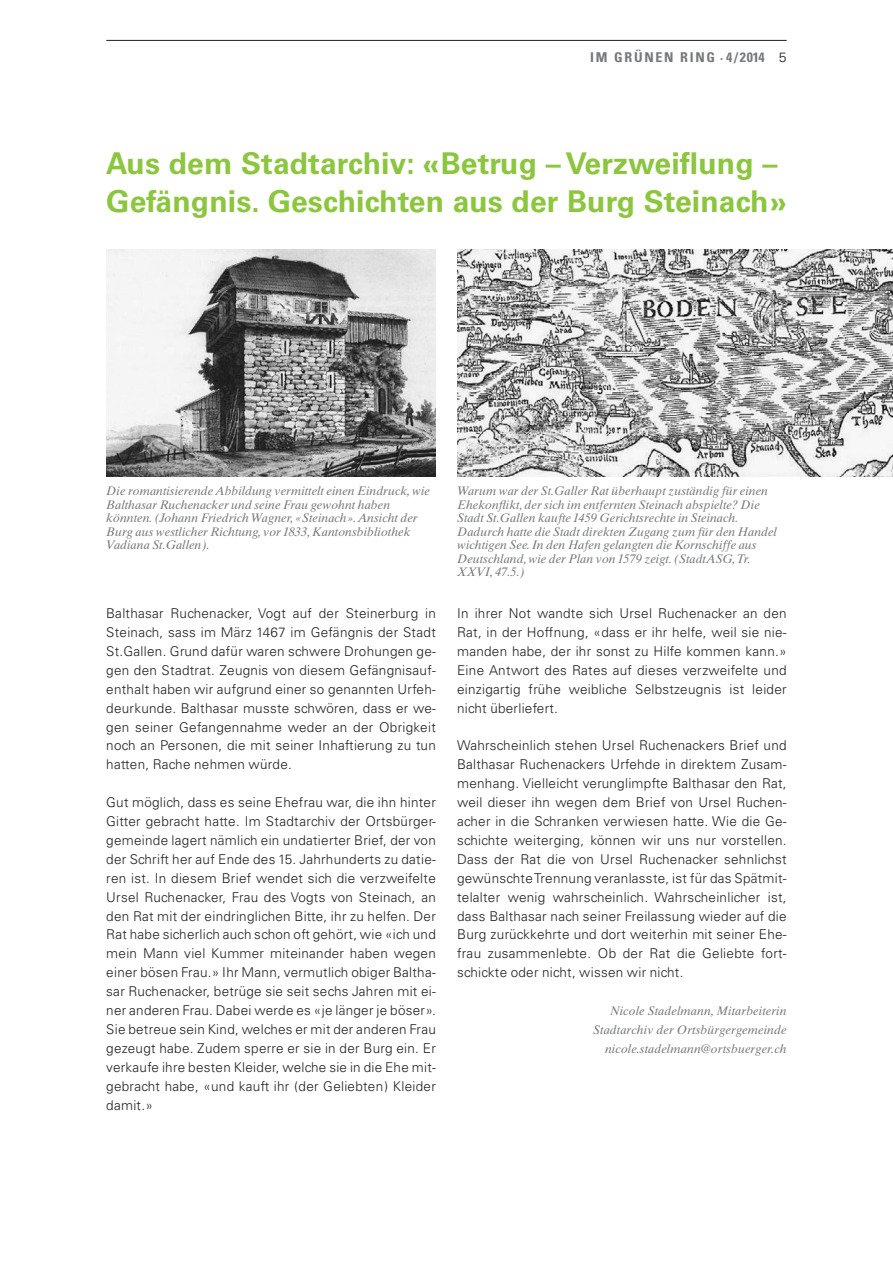
<style>
.page{position:relative;width:893px;height:1263px;background:#fff}
.page>*{position:absolute;margin:0;border:0;box-sizing:border-box;transform-origin:0 0}
.t1{font:700 30px/37.8px "Univers CE";letter-spacing:.005em;color:#8bc63e}
.t2{font:300 13.5px/18.9px "Univers CE";letter-spacing:.02em;color:#231f20;text-align:justify}
.t3{font:700 condensed 13.5px "Univers LT";letter-spacing:.125em;color:#76787b;scale:1.04 1}
.t4{font:italic 12.3px/13.5px "Times Ten";color:#76787b}
.s1{font-family:"Univers CE";font-weight:300;font-stretch:normal;color:#231f20}
</style>
<div class="page">
<hr style="left:106px;top:40px;width:681px;height:1px;background:#231f20">
<img style="left:106px;top:249px;width:330px;height:227px">
<img style="left:457px;top:249px;width:436px;height:227px">
<p class="t3" style="left:590px;top:49px;width:190px">IM GRÜNEN RING · 4/2014 <span class="s1">5</span></p>
<h1 class="t1" style="left:106px;top:145px;width:682px">Aus dem Stadtarchiv: «Betrug – Verzweiflung –<br>Gefängnis. Geschichten aus der Burg Steinach»</h1>
<p class="t4" style="left:106px;top:484px;width:325px">Die romantisierende Abbildung vermittelt einen Eindruck, wie Balthasar Ruchenacker und seine Frau gewohnt haben könnten. (Johann Friedrich Wagner, «Steinach». Ansicht der Burg aus westlicher Richtung, vor 1833, Kantonsbibliothek Vadiana St.Gallen).</p>
<p class="t2" style="left:106px;top:604px;width:331px">Balthasar Ruchenacker, Vogt auf der Steinerburg in Steinach, sass im März 1467 im Gefängnis der Stadt St.Gallen. Grund dafür waren schwere Drohungen ge&shy;gen den Stadtrat. Zeugnis von diesem Gefängnisauf&shy;enthalt haben wir aufgrund einer so genannten Urfeh&shy;deurkunde. Balthasar musste schwören, dass er we&shy;gen seiner Gefangennahme weder an der Obrigkeit noch an Personen, die mit seiner Inhaftierung zu tun hatten, Rache nehmen würde.</p>
<p class="t2" style="left:106px;top:793px;width:331px">Gut möglich, dass es seine Ehefrau war, die ihn hinter Gitter gebracht hatte. Im Stadtarchiv der Ortsbürger&shy;gemeinde lagert nämlich ein undatierter Brief, der von der Schrift her auf Ende des 15. Jahrhunderts zu datie&shy;ren ist. In diesem Brief wendet sich die verzweifelte Ursel Ruchenacker, Frau des Vogts von Steinach, an den Rat mit der eindringlichen Bitte, ihr zu helfen. Der Rat habe sicherlich auch schon oft gehört, wie «ich und mein Mann viel Kummer miteinander haben wegen einer bösen Frau.» Ihr Mann, vermutlich obiger Baltha&shy;sar Ruchenacker, betrüge sie seit sechs Jahren mit ei&shy;ner anderen Frau. Dabei werde es «je länger je böser».<br>Sie betreue sein Kind, welches er mit der anderen Frau gezeugt habe. Zudem sperre er sie in der Burg ein. Er verkaufe ihre besten Kleider, welche sie in die Ehe mit&shy;gebracht habe, «und kauft ihr (der Geliebten) Kleider damit.»</p>
<p class="t4" style="left:457px;top:484px;width:321px">Warum war der St.Galler Rat überhaupt zuständig für einen Ehekonflikt, der sich im entfernten Steinach abspielte? Die Stadt St.Gallen kaufte 1459 Gerichtsrechte in Steinach.<br>Dadurch hatte die Stadt direkten Zugang zum für den Handel wichtigen See. In den Hafen gelangten die Kornschiffe aus Deutschland, wie der Plan von 1579 zeigt. (StadtASG, Tr.<br>XXVI, 47.5.)</p>
<p class="t2" style="left:457px;top:604px;width:331px">In ihrer Not wandte sich Ursel Ruchenacker an den Rat, in der Hoffnung, «dass er ihr helfe, weil sie nie&shy;manden habe, der ihr sonst zu Hilfe kommen kann.» Eine Antwort des Rates auf dieses verzweifelte und einzigartig frühe weibliche Selbstzeugnis ist leider nicht überliefert.</p>
<p class="t2" style="left:457px;top:736px;width:331px">Wahrscheinlich stehen Ursel Ruchenackers Brief und Balthasar Ruchenackers Urfehde in direktem Zusam&shy;menhang. Vielleicht verunglimpfte Balthasar den Rat, weil dieser ihn wegen dem Brief von Ursel Ruchen&shy;acher in die Schranken verwiesen hatte. Wie die Ge&shy;schichte weiterging, können wir uns nur vorstellen.<br>Dass der Rat die von Ursel Ruchenacker sehnlichst gewünschte Trennung veranlasste, ist für das Spätmit&shy;telalter wenig wahrscheinlich. Wahrscheinlicher ist, dass Balthasar nach seiner Freilassung wieder auf die Burg zurückkehrte und dort weiterhin mit seiner Ehe&shy;frau zusammenlebte. Ob der Rat die Geliebte fort&shy;schickte oder nicht, wissen wir nicht.</p>
<p class="t4" style="left:593px;top:1001px;width:195px;line-height:18.9px;text-align:right">Nicole Stadelmann, Mitarbeiterin<br>Stadtarchiv der Ortsbürgergemeinde nicole.stadelmann@ortsbuerger.ch</p>
</div>
